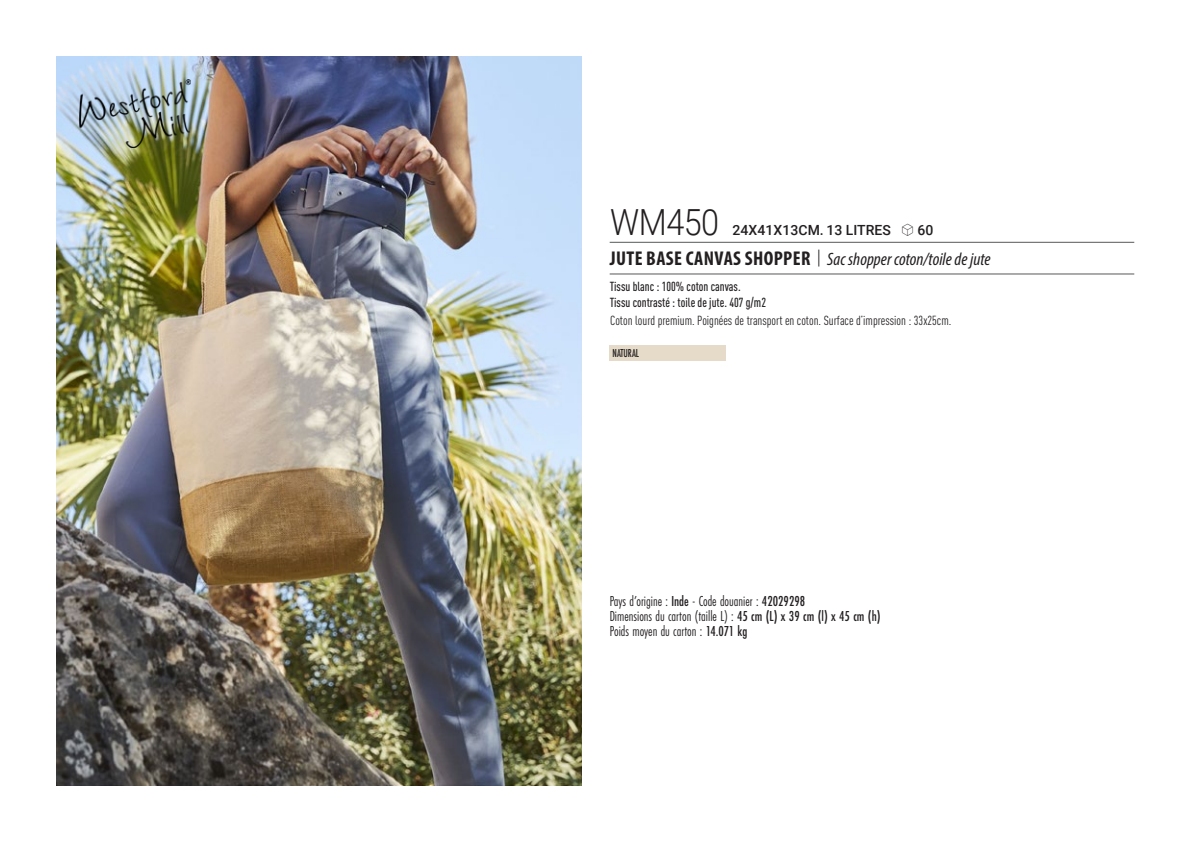
<style>
.page{position:relative;width:1191px;height:842px;background:#fff}
.page>*{position:absolute;margin:0;border:0;box-sizing:border-box;transform-origin:0 0}
.t1{font:300 36px "Roboto";letter-spacing:-.015em;color:#231f20;scale:.9 1}
.t2{font:italic 18px "Myriad Variable Concept";color:#231f20}
.t3{font:15px "Futura PT Cond";color:#231f20;scale:.95 1}
.t4{font:500 14px "Roboto";letter-spacing:.005em;color:#231f20}
.t5{font:condensed 13px "DIN Pro";color:#231f20}
.grammage_2020{font:500 condensed 13px/16px "DIN Pro";color:#231f20;scale:.95 1}
.Coloris_nuancier{font:500 12px "Futura PT Cond";letter-spacing:-.01em;color:#231f20;scale:.9 1}
.s1{font-family:"Linotype Shapeshifter";font-weight:400;font-size:16px}
.s2{font-family:"Myriad Pro";font-weight:700;font-style:normal;font-stretch:condensed;font-size:20px}
.s3{font-family:"Roboto Condensed";font-weight:300;font-style:normal;font-size:20px}
.s4{font-weight:500}
</style>
<div class="page">
<img style="left:57px;top:57px;width:524px;height:728px">
<img style="left:79px;top:79px;width:111px;height:68px">
<div style="left:609px;top:345px;width:117px;height:16px;background:#e6dbc8"></div>
<hr style="left:609px;top:242px;width:525px;height:1px;background:#57585a">
<hr style="left:609px;top:274px;width:525px;height:1px;background:#57585a">
<p class="t1" style="left:610px;top:197px;width:123px">WM450</p>
<p class="t4" style="left:732px;top:220px;width:203px">24X41X13CM. 13 LITRES <span class="s1">S</span> 60</p>
<p class="t2" style="left:610px;top:249px;width:382px"><span class="s2">JUTE BASE CANVAS SHOPPER</span> <span class="s3">|</span> Sac shopper coton/toile de jute</p>
<p class="grammage_2020" style="left:609px;top:277px;width:166px">Tissu blanc : 100% coton canvas.<br>Tissu contrasté : toile de jute. 407 g/m2</p>
<p class="t5" style="left:610px;top:311px;width:342px">Coton lourd premium. Poignées de transport en coton. Surface d’impression : 33x25cm.</p>
<p class="Coloris_nuancier" style="left:612px;top:346px;width:31px">NATURAL</p>
<p class="t3" style="left:609px;top:592px;width:207px">Pays d’origine : <span class="s4">Inde</span> - Code douanier : <span class="s4">42029298</span></p>
<p class="t3" style="left:609px;top:607px;width:287px">Dimensions du carton (taille L) : <span class="s4">45 cm (L) x 39 cm (l) x 45 cm (h)</span></p>
<p class="t3" style="left:609px;top:622px;width:146px">Poids moyen du carton : <span class="s4">14.071 kg</span></p>
</div>
